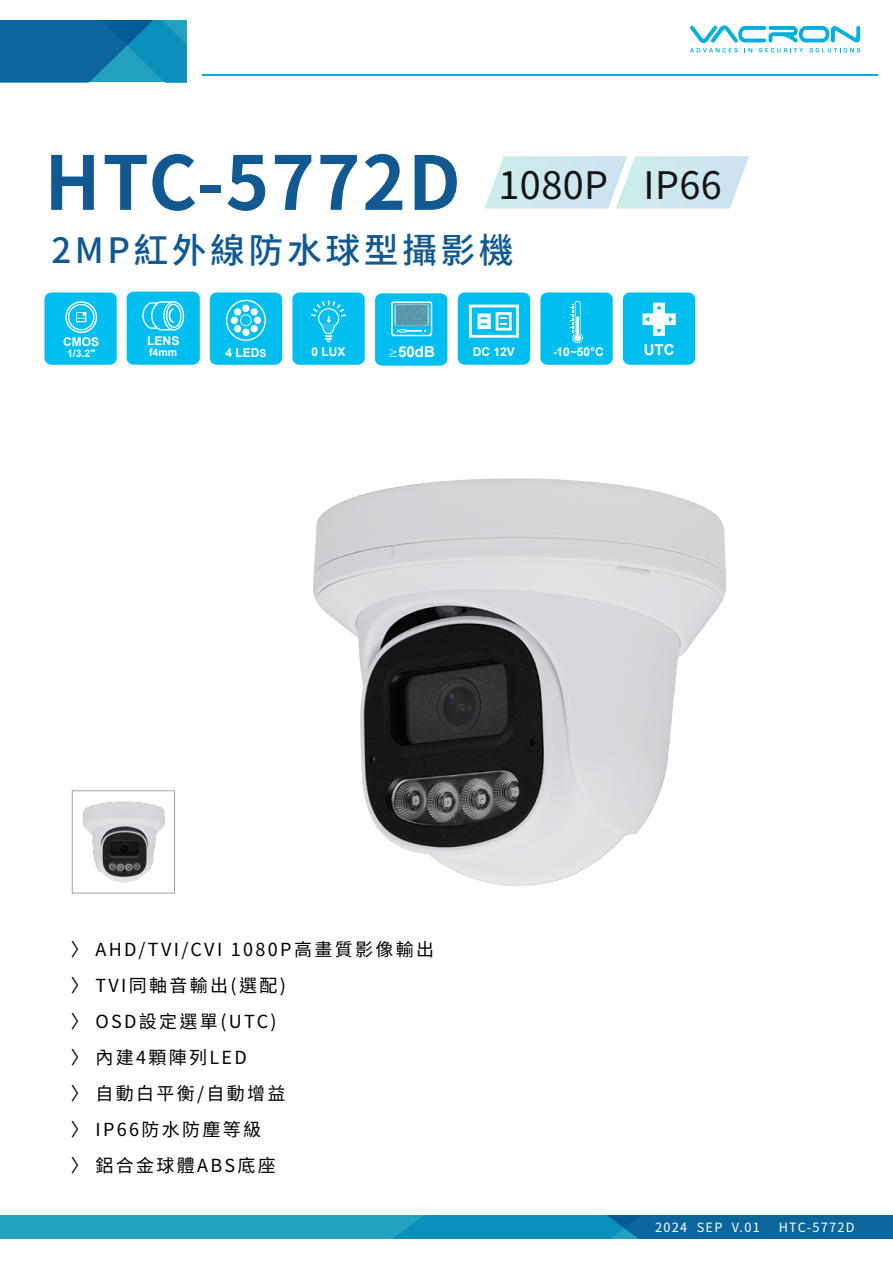
<style>
.page{position:relative;width:893px;height:1263px;background:#fff}
.page>*{position:absolute;margin:0;border:0;box-sizing:border-box;transform-origin:0 0}
.t1{font:700 74.25px "Noto Sans CJ Ktc";letter-spacing:.025em;color:#125992}
.t2{font:37.95px "Noto Sans CJ Ktc";letter-spacing:.01em;color:#141414}
.t3{font:500 34.95px "Noto Sans CJ Ktc";letter-spacing:.1em;color:#125992}
.t4{font:18px/36px "Noto Sans CJ Ktc";letter-spacing:.13em;color:#000}
.t5{font:700 15px "Arial";color:#fff}
.t6{font:12.75px "Noto Sans CJ Ktc";letter-spacing:.1em;color:#fff}
.t7{font:700 12.3px "Arial";color:#fff}
.t8{font:700 12.15px "Arial";color:#fff}
.t9{font:700 12px "Arial";color:#fff}
.t10{font:700 10.65px "Arial";color:#fff}
.t11{font:700 10.5px "Arial";color:#fff}
.s1{font-family:"Noto Sans CJ Ktc";font-weight:600;font-size:10.5px}
.s2{font-size:10.8px}
</style>
<div class="page">
<div style="left:0;top:1215px;width:893px;height:23px;background:#23a2c0"></div>
<svg style="left:395px;top:1215px;width:498px;height:23px;background:#0b79aa"></svg>
<hr style="left:202px;top:74px;width:676px;height:2px;background:#00addb">
<svg style="left:0;top:20px;width:186px;height:62px;background:#0d76a7"></svg>
<svg style="left:690px;top:25px;width:170px;height:27px"></svg>
<svg style="left:484px;top:156px;width:265px;height:52px;background:#d2eaef"></svg>
<div style="left:210px;top:292px;width:72px;height:73px;background:#00bef0;border-radius:7px"></div>
<svg style="left:226px;top:300px;width:40px;height:41px"></svg>
<div style="left:44px;top:292px;width:73px;height:73px;background:#00bef0;border-radius:7px"></div>
<svg style="left:65px;top:301px;width:32px;height:32px"></svg>
<div style="left:540px;top:292px;width:73px;height:73px;background:#00bef0;border-radius:7px"></div>
<svg style="left:570px;top:301px;width:13px;height:42px"></svg>
<div style="left:292px;top:292px;width:73px;height:73px;background:#00bef0;border-radius:7px"></div>
<svg style="left:311px;top:300px;width:35px;height:42px"></svg>
<div style="left:458px;top:292px;width:72px;height:73px;background:#00bef0;border-radius:7px"></div>
<svg style="left:469px;top:305px;width:50px;height:33px"></svg>
<div style="left:375px;top:293px;width:72px;height:73px;background:#00bef0;border-radius:7px"></div>
<svg style="left:392px;top:302px;width:39px;height:33px"></svg>
<div style="left:391px;top:301px;width:41px;height:34px;border:2px solid #fff"></div>
<svg style="left:395px;top:325px;width:33px;height:7px"></svg>
<div style="left:395px;top:305px;width:33px;height:21px;background:#5998a8;border-radius:2px"></div>
<div style="left:395px;top:304px;width:34px;height:22px;border:1px solid #fff;border-radius:2px"></div>
<div style="left:127px;top:292px;width:73px;height:73px;background:#00bef0;border-radius:7px"></div>
<svg style="left:142px;top:301px;width:42px;height:29px"></svg>
<div style="left:623px;top:292px;width:72px;height:73px;background:#00bef0;border-radius:7px"></div>
<div style="left:653px;top:303px;width:12px;height:33px;background:#fff"></div>
<svg style="left:656px;top:306px;width:6px;height:3px"></svg>
<svg style="left:656px;top:329px;width:6px;height:4px"></svg>
<div style="left:642px;top:313px;width:34px;height:12px;background:#fff"></div>
<svg style="left:669px;top:317px;width:4px;height:5px"></svg>
<svg style="left:645px;top:317px;width:4px;height:5px"></svg>
<div style="left:72px;top:790px;width:103px;height:103px;border:1px solid #a3a3a3"></div>
<img style="left:313px;top:478px;width:413px;height:408px">
<img style="left:82px;top:801px;width:83px;height:82px">
<h1 class="t1" style="left:44px;top:141px;width:418px">HTC-5772D</h1>
<h3 class="t3" style="left:52px;top:231px;width:464px">2MP紅外線防水球型攝影機</h3>
<h2 class="t2" style="left:498px;top:163px;width:225px">1080P IP66</h2>
<p class="t8" style="left:147px;top:332px;width:34px">LENS</p>
<p class="t10" style="left:149px;top:345px;width:30px">f4mm</p>
<p class="t5" style="left:644px;top:339px;width:32px">UTC</p>
<p class="t9" style="left:63px;top:333px;width:38px">CMOS</p>
<p class="t11" style="left:67px;top:345px;width:30px">1/3.2"</p>
<p class="t9" style="left:312px;top:343px;width:36px">0 LUX</p>
<p class="t5" style="left:388px;top:341px;width:49px"><span class="s1">≥</span>50dB</p>
<p class="t9" style="left:473px;top:344px;width:44px">DC 12V</p>
<p class="t9" style="left:553px;top:344px;width:52px">-10~50°C</p>
<p class="t7" style="left:225px;top:344px;width:43px">4 LED<span class="s2">S</span></p>
<p class="t4" style="left:71px;top:931px;width:365px">〉 AHD/TVI/CVI 1080P高畫質影像輸出〉 TVI同軸音輸出(選配)<br>〉 OSD設定選單(UTC)<br>〉 內建4顆陣列LED<br>〉 自動白平衡/自動增益<br>〉 IP66防水防塵等級<br>〉 鋁合金球體ABS底座</p>
<p class="t6" style="left:655px;top:1220px;width:106px">2024 SEP V.01</p>
<p class="t6" style="left:779px;top:1220px;width:77px">HTC-5772D</p>
</div>
